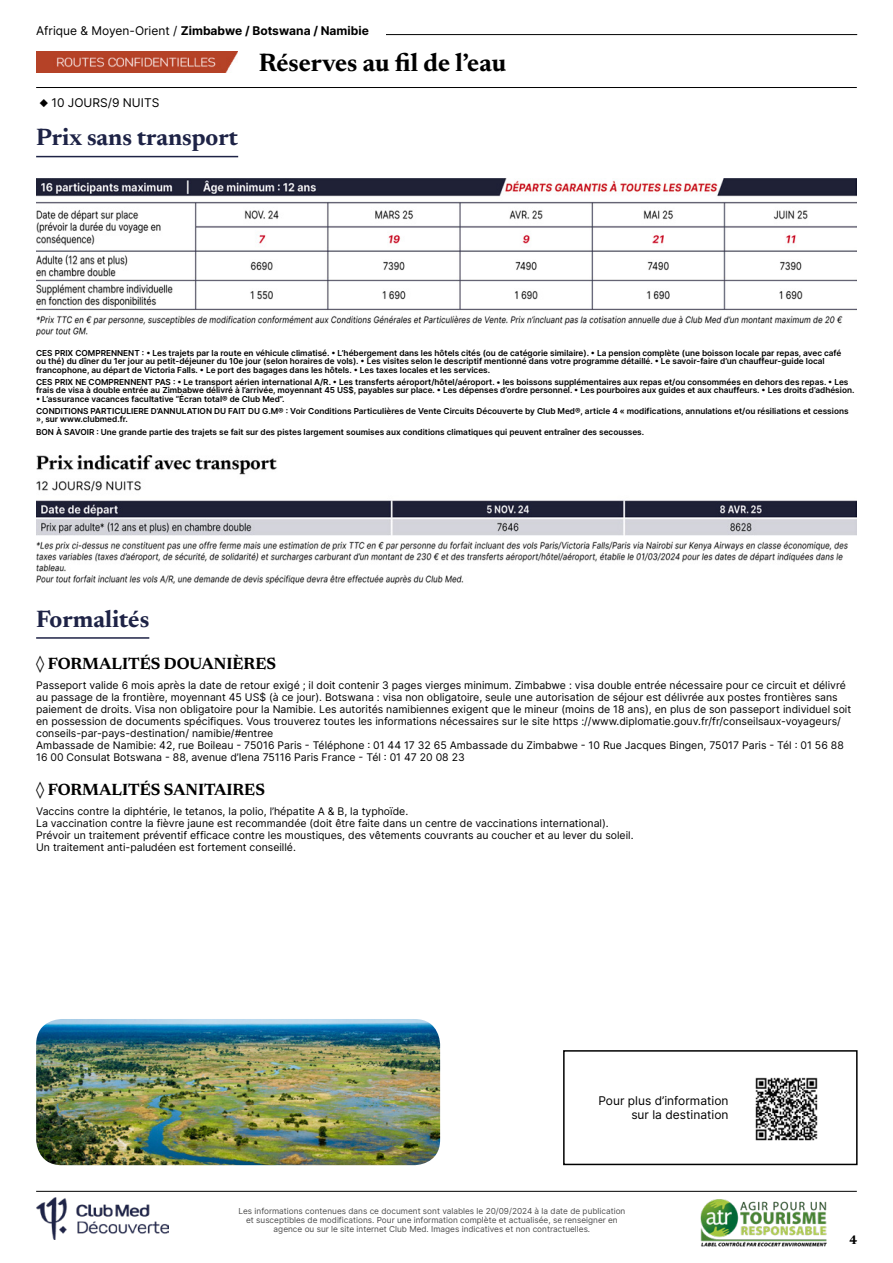
<style>
.page{position:relative;width:893px;height:1263px;background:#fff}
.page>*{position:absolute;margin:0;border:0;box-sizing:border-box;transform-origin:0 0}
.t1{font:700 25.5px "Newsreader 24 pt";color:#000}
.t2{font:700 24px "Newsreader 24 pt";color:#1e2346}
.t3{font:700 16.5px "Newsreader 24 pt";color:#000}
.t4{font:700 12.6px "Newsreader 24 pt";color:#000}
.t5{font:12px/14.4px "Inter";color:#000;text-align:right}
.t6{font:700 12px "Inter";color:#000}
.t7{font:10.5px/12px "Inter";color:#000}
.t8{font:600 8.25px/8.2px "Inter";color:#000}
.t9{font:8.25px/9px "Inter";color:#4d4d4d;text-align:center}
.s1{font-weight:400}
</style>
<div class="page">
<hr style="left:64px;top:34px;width:793px;height:1px;background:#000">
<img style="left:36px;top:51px;width:201px;height:21px">
<hr style="left:36px;top:87px;width:821px;height:1px;background:#000">
<div style="left:36px;top:26px;width:350px;height:17px;background:#fff"></div>
<hr style="left:36px;top:1191px;width:821px;height:1px;background:#000">
<img style="left:36px;top:1197px;width:132px;height:42px">
<img style="left:700px;top:1199px;width:127px;height:48px">
<img style="left:36px;top:1019px;width:404px;height:146px">
<hr style="left:36px;top:156px;width:202px;height:1px;background:#1e2346">
<hr style="left:36px;top:637px;width:113px;height:2px;background:#1e2346">
<img style="left:36px;top:179px;width:821px;height:156px">
<img style="left:36px;top:455px;width:821px;height:129px">
<div style="left:563px;top:1050px;width:295px;height:115px;border:2px solid #000"></div>
<img style="left:755px;top:1077px;width:63px;height:64px">
<h3 class="t6" style="left:36px;top:22px;width:334px"><span class="s1">Afrique &amp; Moyen-Orient /</span> Zimbabwe / Botswana / Namibie</h3>
<h1 class="t1" style="left:259px;top:44px;width:249px">Réserves au fil de l’eau</h1>
<h3 class="t5" style="left:40px;top:95px;width:121px">◆ 10 JOURS/9 NUITS</h3>
<h2 class="t2" style="left:36px;top:120px;width:204px">Prix sans transport</h2>
<p class="t8" style="left:36px;top:349px;width:807px">CES PRIX COMPRENNENT : • Les trajets par la route en véhicule climatisé. • L’hébergement dans les hôtels cités (ou de catégorie similaire). • La pension complète (une boisson locale par repas, avec café ou thé) du dîner du 1er jour au petit-déjeuner du 10e jour (selon horaires de vols). • Les visites selon le descriptif mentionné dans votre programme détaillé. • Le savoir-faire d’un chauffeur-guide local francophone, au départ de Victoria Falls. • Le port des bagages dans les hôtels. • Les taxes locales et les services.</p>
<p class="t8" style="left:36px;top:378px;width:820px">CES PRIX NE COMPRENNENT PAS : • Le transport aérien international A/R. • Les transferts aéroport/hôtel/aéroport. • les boissons supplémentaires aux repas et/ou consommées en dehors des repas. • Les frais de visa à double entrée au Zimbabwe délivré à l’arrivée, moyennant 45 US$, payables sur place. • Les dépenses d’ordre personnel. • Les pourboires aux guides et aux chauffeurs. • Les droits d’adhésion.</p>
<p class="t8" style="left:36px;top:392px;width:814px;line-height:12.5px">• L’assurance vacances facultative “Écran total® de Club Med”.<br>CONDITIONS PARTICULIERE D’ANNULATION DU FAIT DU G.M® : Voir Conditions Particulières de Vente Circuits Découverte by Club Med®, article 4 « modifications, annulations et/ou résiliations et cessions</p>
<p class="t8" style="left:36px;top:413px;width:610px;line-height:12.5px">», sur www.clubmed.fr.<br>BON À SAVOIR : Une grande partie des trajets se fait sur des pistes largement soumises aux conditions climatiques qui peuvent entraîner des secousses.</p>
<h2 class="t2" style="left:36px;top:601px;width:115px">Formalités</h2>
<h3 class="t3" style="left:36px;top:651px;width:241px">◊ FORMALITÉS DOUANIÈRES</h3>
<p class="t7" style="left:36px;top:679px;width:817px">Passeport valide 6 mois après la date de retour exigé ; il doit contenir 3 pages vierges minimum. Zimbabwe : visa double entrée nécessaire pour ce circuit et délivré au passage de la frontière, moyennant 45 US$ (à ce jour). Botswana : visa non obligatoire, seule une autorisation de séjour est délivrée aux postes frontières sans paiement de droits. Visa non obligatoire pour la Namibie. Les autorités namibiennes exigent que le mineur (moins de 18 ans), en plus de son passeport individuel soit en possession de documents spécifiques. Vous trouverez toutes les informations nécessaires sur le site https ://www.diplomatie.gouv.fr/fr/conseilsaux-voyageurs/ conseils-par-pays-destination/ namibie/#entree<br>Ambassade de Namibie: 42, rue Boileau - 75016 Paris - Téléphone : 01 44 17 32 65 Ambassade du Zimbabwe - 10 Rue Jacques Bingen, 75017 Paris - Tél : 01 56 88<br>16 00 Consulat Botswana - 88, avenue d’Iena 75116 Paris France - Tél : 01 47 20 08 23</p>
<h3 class="t3" style="left:36px;top:777px;width:230px">◊ FORMALITÉS SANITAIRES</h3>
<p class="t7" style="left:36px;top:805px;width:599px">Vaccins contre la diphtérie, le tetanos, la polio, l’hépatite A &amp; B, la typhoïde.<br>La vaccination contre la fièvre jaune est recommandée (doit être faite dans un centre de vaccinations international).<br>Prévoir un traitement préventif efficace contre les moustiques, des vêtements couvrants au coucher et au lever du soleil.<br>Un traitement anti-paludéen est fortement conseillé.</p>
<h3 class="t5" style="left:598px;top:1093px;width:132px">Pour plus d’information sur la destination</h3>
<p class="t9" style="left:238px;top:1206px;width:388px">Les informations contenues dans ce document sont valables le 20/09/2024 à la date de publication et susceptibles de modifications. Pour une information complète et actualisée, se renseigner en agence ou sur le site internet Club Med. Images indicatives et non contractuelles.</p>
<h3 class="t4" style="left:849px;top:1230px;width:9px">4</h3>
</div>
